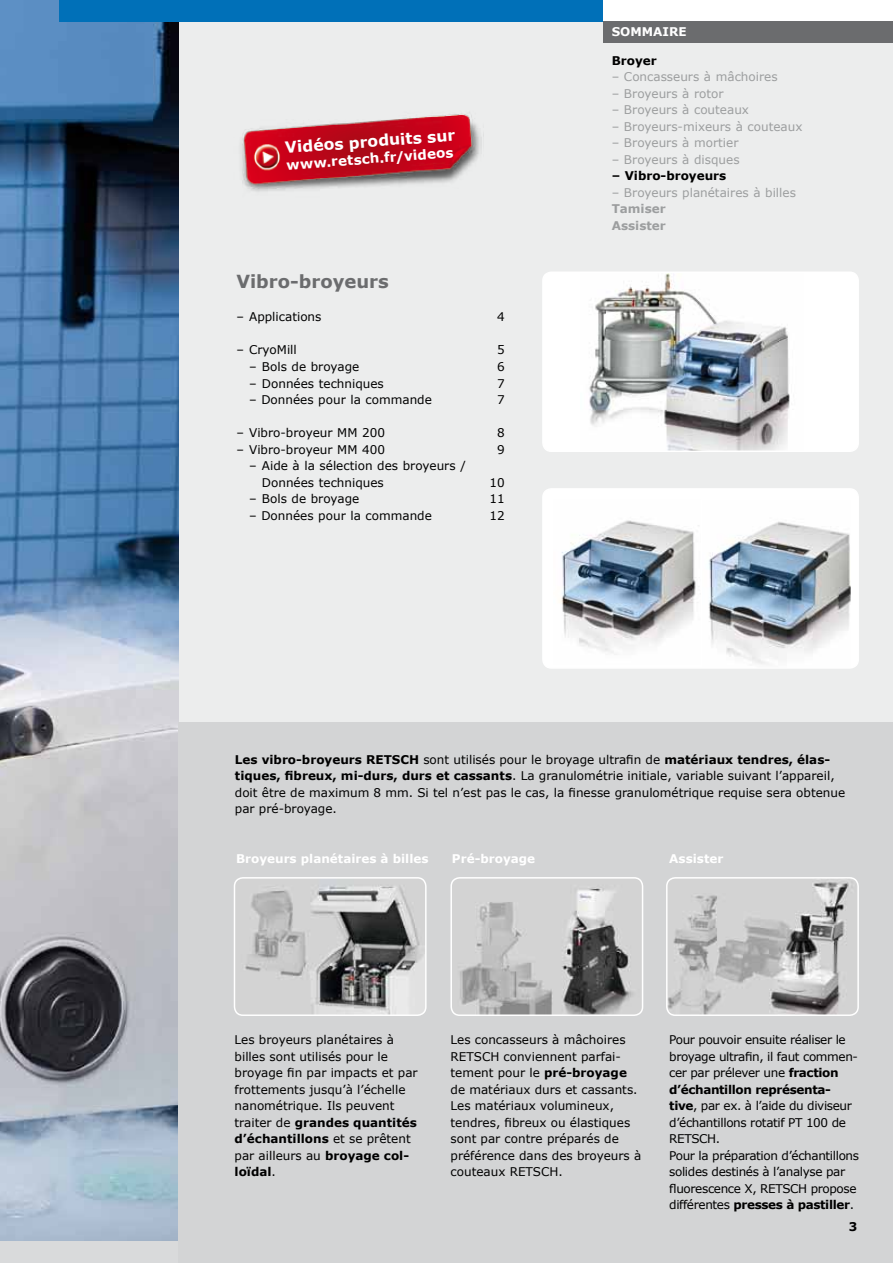
<style>
.page{position:relative;width:893px;height:1263px;background:#fff}
.page>*{position:absolute;margin:0;border:0;box-sizing:border-box;transform-origin:0 0}
.t1{font:700 18px "Verdana";color:#6b6c6e}
.t2{font:700 15.6px "Verdana";color:#fff}
.t3{font:700 13.5px "Verdana";color:#fff}
.t4{font:12px/16.5px "Verdana";color:#000}
.t5{font:12px/16.5px "Verdana";letter-spacing:-.03em;color:#000}
.t6{font:12px "Verdana";color:#9c9e9f}
.t7{font:700 12px "Verdana";color:#fff}
.t8{font:700 12px "Verdana";color:#000}
.t9{font:700 12px/16.5px "Verdana";color:#9c9e9f}
.s1{font-weight:700}
</style>
<div class="page">
<div style="left:179px;top:0;width:714px;height:1263px;background:#eceded"></div>
<img style="left:0;top:0;width:179px;height:1242px">
<div style="left:0;top:1242px;width:893px;height:21px;background:#d9dadb"></div>
<div style="left:60px;top:0;width:544px;height:21px;background:#0070b8"></div>
<div style="left:603px;top:0;width:290px;height:22px;background:#fff"></div>
<div style="left:604px;top:21px;width:289px;height:22px;background:#6b6c6e"></div>
<div style="left:179px;top:723px;width:714px;height:540px;background:#d3d4d5"></div>
<div style="left:543px;top:489px;width:315px;height:179px;background:#fff;border-radius:9px"></div>
<div style="left:542px;top:488px;width:317px;height:181px;border:2px solid #fff;border-radius:9px"></div>
<img style="left:241px;top:112px;width:241px;height:80px">
<img style="left:560px;top:520px;width:139px;height:135px">
<img style="left:702px;top:521px;width:149px;height:147px">
<img style="left:234px;top:880px;width:190px;height:135px">
<div style="left:234px;top:877px;width:193px;height:139px;border:2px solid #fff;border-radius:9px"></div>
<img style="left:453px;top:878px;width:190px;height:137px">
<div style="left:450px;top:877px;width:193px;height:139px;border:2px solid #fff;border-radius:9px"></div>
<img style="left:669px;top:880px;width:187px;height:133px">
<div style="left:666px;top:877px;width:193px;height:139px;border:2px solid #fff;border-radius:9px"></div>
<div style="left:543px;top:272px;width:315px;height:179px;background:#fff;border-radius:9px"></div>
<img style="left:589px;top:274px;width:201px;height:175px">
<div style="left:542px;top:271px;width:317px;height:181px;border:2px solid #fff;border-radius:9px"></div>
<h2 class="t2" style="left:284px;top:137px;width:172px;rotate:-4deg">Vidéos produits sur</h2>
<p class="t3" style="left:286px;top:156px;width:169px;rotate:-4deg">www.retsch.fr/videos</p>
<h1 class="t1" style="left:236px;top:270px;width:154px">Vibro-broyeurs</h1>
<p class="t4" style="left:236px;top:308px;width:87px">– Applications</p>
<p class="t4" style="left:497px;top:308px;width:9px">4</p>
<p class="t4" style="left:236px;top:341px;width:62px">– CryoMill</p>
<p class="t4" style="left:497px;top:341px;width:9px">5</p>
<p class="t4" style="left:249px;top:358px;width:112px">– Bols de broyage</p>
<p class="t4" style="left:497px;top:358px;width:9px">6</p>
<p class="t4" style="left:249px;top:374px;width:136px">– Données techniques</p>
<p class="t4" style="left:497px;top:374px;width:9px">7</p>
<p class="t4" style="left:249px;top:391px;width:184px">– Données pour la commande</p>
<p class="t4" style="left:497px;top:391px;width:9px">7</p>
<p class="t4" style="left:236px;top:424px;width:150px">– Vibro-broyeur MM 200</p>
<p class="t4" style="left:497px;top:424px;width:9px">8</p>
<p class="t4" style="left:236px;top:440px;width:150px">– Vibro-broyeur MM 400</p>
<p class="t4" style="left:497px;top:440px;width:9px">9</p>
<p class="t4" style="left:262px;top:457px;width:205px;text-indent:-13px">– Aide à la sélection des broyeurs /<br>Données techniques</p>
<p class="t4" style="left:490px;top:473px;width:17px">10</p>
<p class="t4" style="left:249px;top:490px;width:112px">– Bols de broyage</p>
<p class="t4" style="left:490px;top:490px;width:17px">11</p>
<p class="t4" style="left:249px;top:506px;width:184px">– Données pour la commande</p>
<p class="t4" style="left:490px;top:506px;width:17px">12</p>
<p class="t7" style="left:612px;top:24px;width:76px">SOMMAIRE</p>
<p class="t8" style="left:612px;top:53px;width:47px">Broyer</p>
<p class="t6" style="left:612px;top:69px;width:167px">– Concasseurs à mâchoires</p>
<p class="t6" style="left:612px;top:86px;width:113px">– Broyeurs à rotor</p>
<p class="t6" style="left:612px;top:102px;width:139px">– Broyeurs à couteaux</p>
<p class="t6" style="left:612px;top:119px;width:192px">– Broyeurs-mixeurs à couteaux</p>
<p class="t6" style="left:612px;top:135px;width:128px">– Broyeurs à mortier</p>
<p class="t6" style="left:612px;top:152px;width:129px">– Broyeurs à disques</p>
<p class="t8" style="left:612px;top:168px;width:116px">– Vibro-broyeurs</p>
<p class="t6" style="left:612px;top:185px;width:186px">– Broyeurs planétaires à billes</p>
<p class="t9" style="left:612px;top:200px;width:56px">Tamiser<br>Assister</p>
<p class="t4" style="left:235px;top:750px;width:612px"><span class="s1">Les vibro-broyeurs RETSCH</span> sont utilisés pour le broyage ultrafin de <span class="s1">matériaux tendres, élas&shy;tiques, fibreux, mi-durs, durs et cassants</span>. La granulométrie initiale, variable suivant l’appareil, doit être de maximum 8 mm. Si tel n’est pas le cas, la finesse granulométrique requise sera obtenue par pré-broyage.</p>
<p class="t7" style="left:236px;top:851px;width:194px">Broyeurs planétaires à billes</p>
<p class="t7" style="left:452px;top:851px;width:85px">Pré-broyage</p>
<p class="t7" style="left:669px;top:851px;width:56px">Assister</p>
<p class="t4" style="left:235px;top:1031px;width:185px">Les broyeurs planétaires à billes sont utilisés pour le broyage fin par impacts et par frottements jusqu’à l’échelle nanométrique. Ils peuvent traiter de <span class="s1">grandes quantités d’échantillons</span> et se prêtent par ailleurs au <span class="s1">broyage col&shy;loïdal</span>.</p>
<p class="t5" style="left:669px;top:1031px;width:191px">Pour pouvoir ensuite réaliser le broyage ultrafin, il faut commen&shy;cer par prélever une <span class="s1">fraction d’échantillon représenta&shy;tive</span>, par ex. à l’aide du diviseur d’échantillons rotatif PT 100 de<br>RETSCH.<br>Pour la préparation d’échantillons solides destinés à l’analyse par fluorescence X, RETSCH propose différentes <span class="s1">presses à pastiller</span>.</p>
<p class="t4" style="left:450px;top:1031px;width:192px">Les concasseurs à mâchoires<br>RETSCH conviennent parfai&shy;tement pour le <span class="s1">pré-broyage </span>de matériaux durs et cassants.<br>Les matériaux volumineux, tendres, fibreux ou élastiques sont par contre préparés de préférence dans des broyeurs à couteaux RETSCH.</p>
<p class="t8" style="left:849px;top:1219px;width:10px">3</p>
</div>
